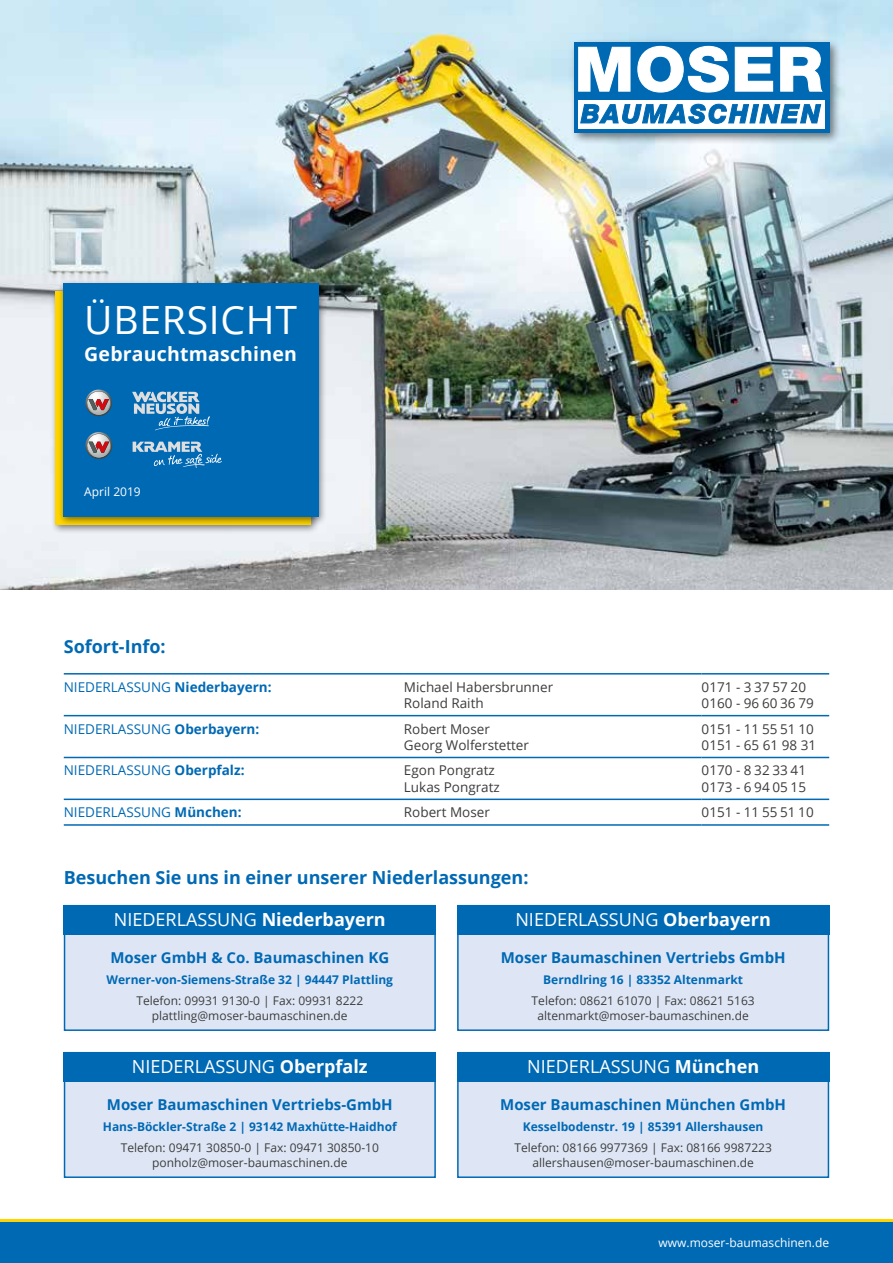
<style>
.page{position:relative;width:893px;height:1263px;background:#fff}
.page>*{position:absolute;margin:0;border:0;box-sizing:border-box;transform-origin:0 0}
.t1{font:39px "Open Sans";letter-spacing:.02em;color:#fff}
.t2{font:700 19.5px "Open Sans";letter-spacing:.01em;color:#fff}
.t3{font:18px "Open Sans";color:#fff}
.t4{font:700 18px "Open Sans";color:#0069b4}
.t5{font:700 15px "Open Sans";color:#0069b4}
.t6{font:13.5px/16.2px "Open Sans";color:#3c3c3b}
.t7{font:13.5px "Open Sans";color:#0069b4}
.t8{font:12px/15px "Open Sans";color:#3c3c3b;text-align:center}
.t9{font:700 12px "Open Sans";color:#0069b4}
.t10{font:12px "Open Sans";color:#fff}
.s1{font-weight:700}
</style>
<div class="page">
<div style="left:0;top:1220px;width:893px;height:43px;background:#0069b4"></div>
<hr style="left:0;top:1219px;width:893px;height:3px;background:#ffd500">
<img style="left:0;top:0;width:893px;height:590px">
<div style="left:50px;top:286px;width:270px;height:248px;background:#000;opacity:.5"></div>
<div style="left:58px;top:279px;width:269px;height:248px;background:#000;opacity:.5"></div>
<div style="left:63px;top:284px;width:255px;height:233px;background:#0069b4"></div>
<div style="left:570px;top:39px;width:271px;height:106px;background:#000;opacity:.5"></div>
<div style="left:574px;top:43px;width:255px;height:90px;background:linear-gradient(to right,#0069b4,#0069b4)"></div>
<svg style="left:578px;top:32px;width:251px;height:96px"></svg>
<svg style="left:85px;top:432px;width:27px;height:27px"></svg>
<svg style="left:133px;top:442px;width:89px;height:26px"></svg>
<svg style="left:85px;top:389px;width:27px;height:27px"></svg>
<svg style="left:132px;top:391px;width:78px;height:39px"></svg>
<div style="left:65px;top:906px;width:370px;height:124px;background:#dee6f6"></div>
<div style="left:64px;top:905px;width:372px;height:126px;border:2px solid #0069b4"></div>
<div style="left:64px;top:905px;width:372px;height:29px;background:#0069b4"></div>
<div style="left:65px;top:1053px;width:370px;height:124px;background:#dee6f6"></div>
<div style="left:64px;top:1052px;width:372px;height:126px;border:2px solid #0069b4"></div>
<div style="left:64px;top:1052px;width:372px;height:29px;background:#0069b4"></div>
<div style="left:458px;top:906px;width:370px;height:124px;background:#dee6f6"></div>
<div style="left:457px;top:905px;width:372px;height:126px;border:2px solid #0069b4"></div>
<div style="left:457px;top:905px;width:372px;height:29px;background:#0069b4"></div>
<div style="left:458px;top:1053px;width:370px;height:124px;background:#dee6f6"></div>
<div style="left:457px;top:1052px;width:372px;height:126px;border:2px solid #0069b4"></div>
<div style="left:457px;top:1052px;width:372px;height:29px;background:#0069b4"></div>
<hr style="left:64px;top:673px;width:340px;height:1px;background:#0069b4">
<hr style="left:404px;top:673px;width:298px;height:1px;background:#0069b4">
<hr style="left:702px;top:673px;width:127px;height:1px;background:#0069b4">
<hr style="left:64px;top:715px;width:340px;height:1px;background:#0069b4">
<hr style="left:404px;top:715px;width:298px;height:1px;background:#0069b4">
<hr style="left:702px;top:715px;width:127px;height:1px;background:#0069b4">
<hr style="left:64px;top:757px;width:340px;height:1px;background:#0069b4">
<hr style="left:404px;top:757px;width:298px;height:1px;background:#0069b4">
<hr style="left:702px;top:757px;width:127px;height:1px;background:#0069b4">
<hr style="left:64px;top:798px;width:340px;height:2px;background:#0069b4">
<hr style="left:404px;top:798px;width:298px;height:2px;background:#0069b4">
<hr style="left:702px;top:798px;width:127px;height:2px;background:#0069b4">
<hr style="left:64px;top:824px;width:340px;height:2px;background:#0069b4">
<hr style="left:404px;top:824px;width:298px;height:2px;background:#0069b4">
<hr style="left:702px;top:824px;width:127px;height:2px;background:#0069b4">
<h1 class="t1" style="left:84px;top:293px;width:214px">ÜBERSICHT</h1>
<h2 class="t2" style="left:84px;top:340px;width:214px">Gebrauchtmaschinen</h2>
<p class="t10" style="left:84px;top:484px;width:58px">April 2019</p>
<h3 class="t4" style="left:64px;top:634px;width:103px">Sofort-Info:</h3>
<p class="t7" style="left:64px;top:678px;width:209px">NIEDERLASSUNG <span class="s1">Niederbayern:</span></p>
<p class="t6" style="left:404px;top:678px;width:151px">Michael Habersbrunner<br>Roland Raith</p>
<p class="t6" style="left:702px;top:678px;width:114px">0171 - 3 37 57 20<br>0160 - 96 60 36 79</p>
<p class="t7" style="left:64px;top:719px;width:197px">NIEDERLASSUNG <span class="s1">Oberbayern:</span></p>
<p class="t6" style="left:404px;top:720px;width:127px">Robert Moser<br>Georg Wolferstetter</p>
<p class="t6" style="left:702px;top:720px;width:116px">0151 - 11 55 51 10<br>0151 - 65 61 98 31</p>
<p class="t7" style="left:64px;top:761px;width:182px">NIEDERLASSUNG <span class="s1">Oberpfalz:</span></p>
<p class="t6" style="left:404px;top:762px;width:97px">Egon Pongratz<br>Lukas Pongratz</p>
<p class="t6" style="left:702px;top:762px;width:106px">0170 - 8 32 33 41<br>0173 - 6 94 05 15</p>
<p class="t7" style="left:64px;top:803px;width:179px">NIEDERLASSUNG <span class="s1">München:</span></p>
<p class="t6" style="left:404px;top:804px;width:87px">Robert Moser</p>
<p class="t6" style="left:702px;top:804px;width:114px">0151 - 11 55 51 10</p>
<h3 class="t4" style="left:64px;top:865px;width:466px">Besuchen Sie uns in einer unserer Niederlassungen:</h3>
<h3 class="t3" style="left:114px;top:907px;width:273px">NIEDERLASSUNG <span class="s1">Niederbayern</span></h3>
<p class="t5" style="left:110px;top:946px;width:280px">Moser GmbH &amp; Co. Baumaschinen KG</p>
<p class="t9" style="left:107px;top:971px;width:288px">Werner-von-Siemens-Straße 32 | 94447 Plattling</p>
<p class="t8" style="left:136px;top:992px;width:228px">Telefon: 09931 9130-0 | Fax: 09931 8222 plattling@moser-baumaschinen.de</p>
<h3 class="t3" style="left:132px;top:1054px;width:237px">NIEDERLASSUNG <span class="s1">Oberpfalz</span></h3>
<p class="t5" style="left:107px;top:1093px;width:287px">Moser Baumaschinen Vertriebs-GmbH</p>
<p class="t9" style="left:103px;top:1118px;width:295px">Hans-Böckler-Straße 2 | 93142 Maxhütte-Haidhof</p>
<p class="t8" style="left:121px;top:1139px;width:260px">Telefon: 09471 30850-0 | Fax: 09471 30850-10 ponholz@moser-baumaschinen.de</p>
<h3 class="t3" style="left:515px;top:907px;width:257px">NIEDERLASSUNG <span class="s1">Oberbayern</span></h3>
<p class="t5" style="left:501px;top:946px;width:286px">Moser Baumaschinen Vertriebs GmbH</p>
<p class="t9" style="left:543px;top:971px;width:201px">Berndlring 16 | 83352 Altenmarkt</p>
<p class="t8" style="left:532px;top:992px;width:225px">Telefon: 08621 61070 | Fax: 08621 5163 altenmarkt@moser-baumaschinen.de</p>
<h3 class="t3" style="left:527px;top:1054px;width:233px">NIEDERLASSUNG <span class="s1">München</span></h3>
<p class="t5" style="left:500px;top:1093px;width:287px">Moser Baumaschinen München GmbH</p>
<p class="t9" style="left:523px;top:1118px;width:242px">Kesselbodenstr. 19 | 85391 Allershausen</p>
<p class="t8" style="left:514px;top:1139px;width:259px">Telefon: 08166 9977369 | Fax: 08166 9987223 allershausen@moser-baumaschinen.de</p>
<p class="t10" style="left:659px;top:1234px;width:172px">www.moser-baumaschinen.de</p>
</div>
